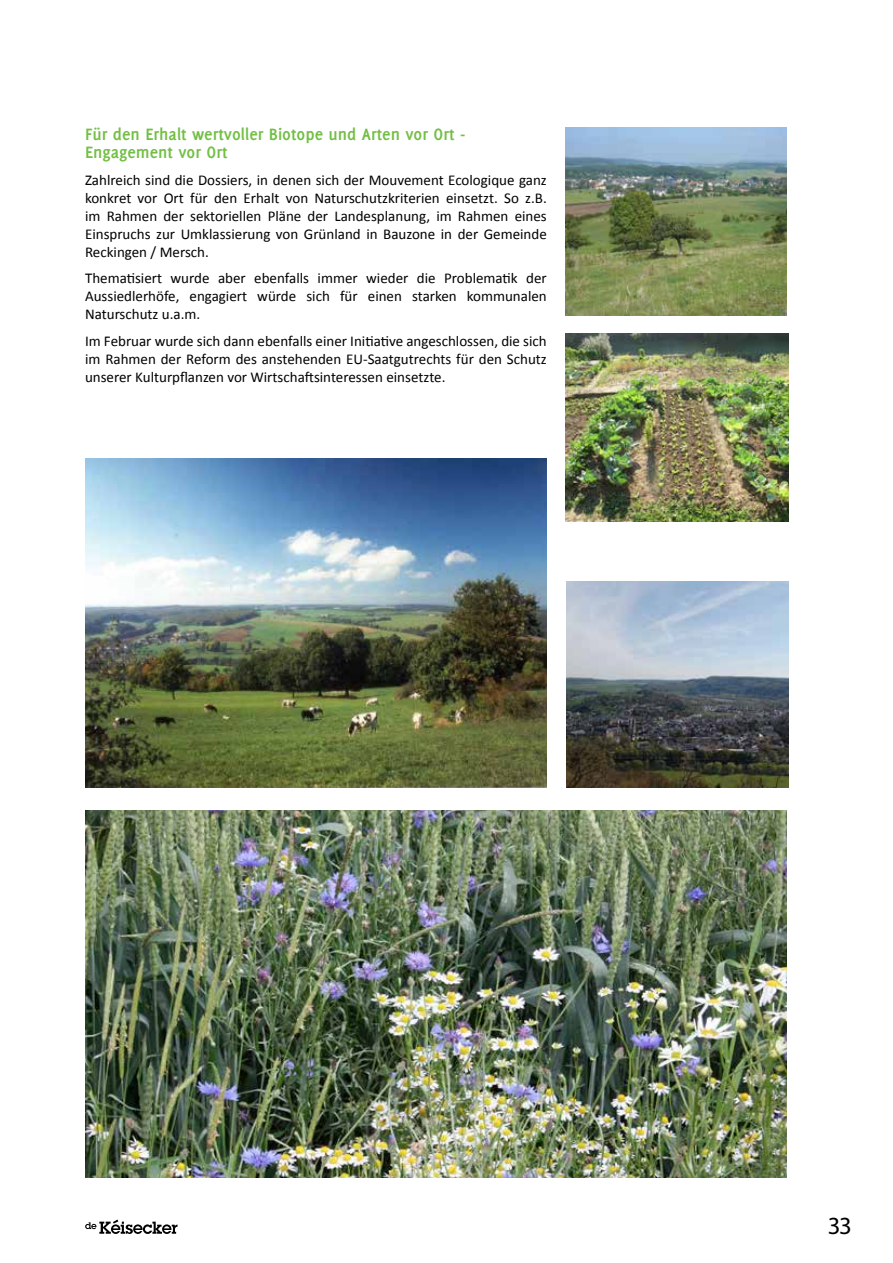
<style>
.page{position:relative;width:893px;height:1263px;background:#fff}
.page>*{position:absolute;margin:0;border:0;box-sizing:border-box;transform-origin:0 0}
.t1{font:24.75px "Myriad Pro";color:#000}
.t2{font:700 18px/18px "Delicious";color:#72bf44}
.t3{font:15px/18px "Calibri";color:#000;text-align:justify}
</style>
<div class="page">
<img style="left:566px;top:582px;width:222px;height:206px">
<img style="left:85px;top:458px;width:462px;height:330px">
<img style="left:565px;top:334px;width:224px;height:187px">
<img style="left:566px;top:128px;width:221px;height:187px">
<img style="left:85px;top:810px;width:702px;height:368px">
<svg style="left:85px;top:1219px;width:93px;height:15px"></svg>
<p class="t2" style="left:85px;top:125px;width:382px">Für den Erhalt wertvoller Biotope und Arten vor Ort -<br>Engagement vor Ort</p>
<p class="t3" style="left:85px;top:171px;width:463px">Zahlreich sind die Dossiers, in denen sich der Mouvement Ecologique ganz konkret vor Ort für den Erhalt von Naturschutzkriterien einsetzt. So z.B. im Rahmen der sektoriellen Pläne der Landesplanung, im Rahmen eines Einspruchs zur Umklassierung von Grünland in Bauzone in der Gemeinde Reckingen / Mersch.</p>
<p class="t3" style="left:85px;top:269px;width:463px">Thematisiert wurde aber ebenfalls immer wieder die Problematik der Aussiedlerhöfe, engagiert würde sich für einen starken kommunalen Naturschutz u.a.m.</p>
<p class="t3" style="left:85px;top:332px;width:463px">Im Februar wurde sich dann ebenfalls einer Initiative angeschlossen, die sich im Rahmen der Reform des anstehenden EU-Saatgutrechts für den Schutz unserer Kulturpflanzen vor Wirtschaftsinteressen einsetzte.</p>
<h1 class="t1" style="left:828px;top:1210px;width:26px">33</h1>
</div>
